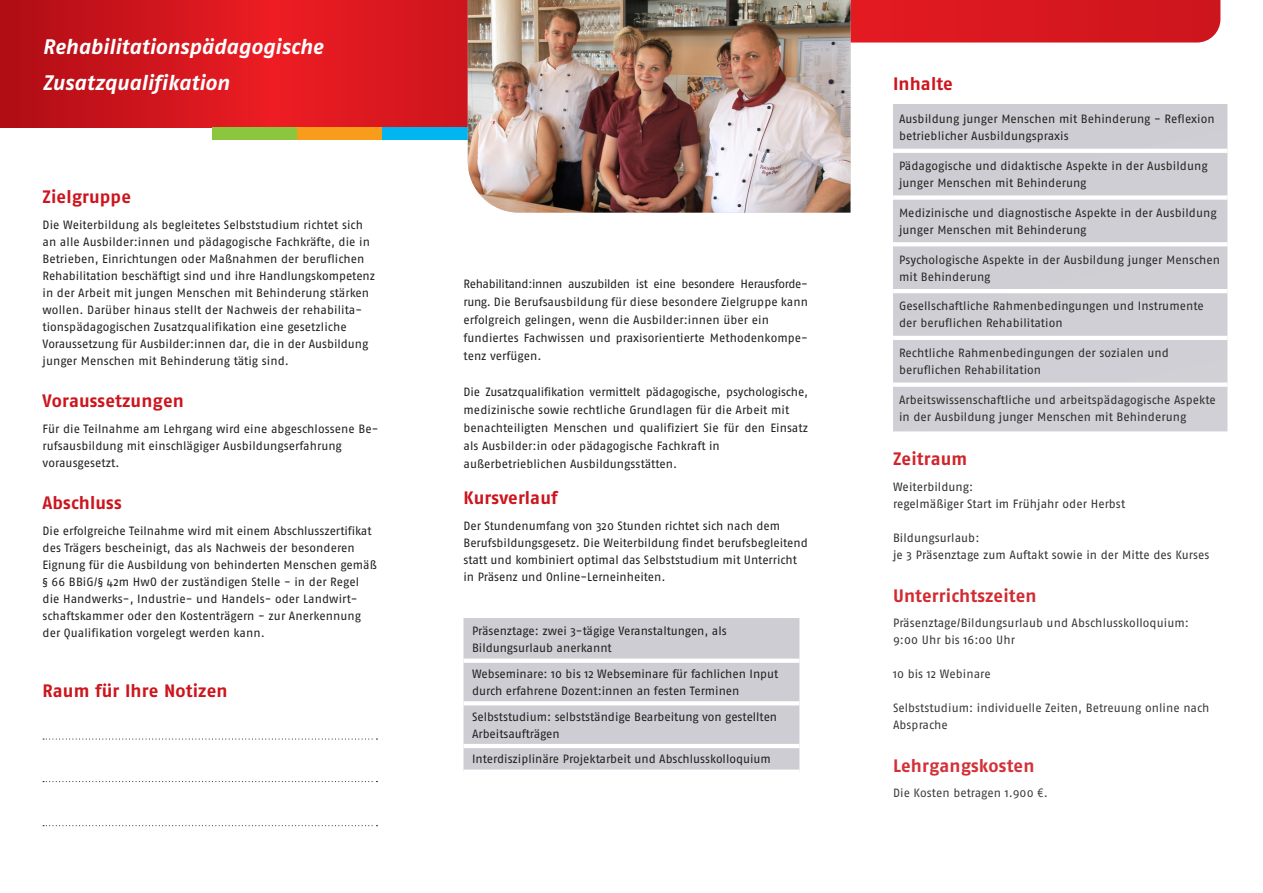
<style>
.page{position:relative;width:1263px;height:893px;background:#fff}
.page>*{position:absolute;margin:0;border:0;box-sizing:border-box;transform-origin:0 0}
.Innenseite_Titel{font:italic 700 21px "Fago No";letter-spacing:-.005em;color:#fff}
.Innenseite_Überschri{font:700 18px "Fago No";letter-spacing:.005em;color:#cd151d}
.Innenseite_Text{font:12px/17px "Fago No";color:#231f20}
.Copy_Flyer{font:12px/17px "Fago No";letter-spacing:-.005em;color:#231f20}
.s1{font-family:"Segoe UI"}
</style>
<div class="page">
<svg style="left:850px;top:0;width:370px;height:43px;background:#d81b23"></svg>
<svg style="left:0;top:0;width:468px;height:128px;background:#d2161d"></svg>
<svg style="left:43px;top:738px;width:334px;height:2px"></svg>
<svg style="left:43px;top:781px;width:334px;height:1px"></svg>
<svg style="left:43px;top:825px;width:334px;height:1px"></svg>
<div style="left:213px;top:128px;width:85px;height:12px;background:#8bc63e"></div>
<div style="left:298px;top:128px;width:85px;height:12px;background:#f89c1c"></div>
<div style="left:383px;top:128px;width:85px;height:12px;background:#00b6f0"></div>
<div style="left:463px;top:618px;width:336px;height:151px;background:#cdcdd3"></div>
<hr style="left:463px;top:659px;width:336px;height:4px;background:#fff">
<svg style="left:463px;top:701px;width:336px;height:4px"></svg>
<hr style="left:463px;top:744px;width:336px;height:4px;background:#fff">
<div style="left:893px;top:104px;width:334px;height:327px;background:#cfcfd5"></div>
<div style="left:893px;top:153px;width:334px;height:230px;background:#ceced4"></div>
<hr style="left:893px;top:149px;width:334px;height:4px;background:#fff">
<div style="left:893px;top:195px;width:334px;height:5px;background:#fff"></div>
<hr style="left:893px;top:242px;width:334px;height:4px;background:#fff">
<hr style="left:893px;top:289px;width:334px;height:4px;background:#fff">
<hr style="left:893px;top:336px;width:334px;height:4px;background:#fff">
<hr style="left:893px;top:383px;width:334px;height:4px;background:#fff">
<img style="left:468px;top:0;width:382px;height:213px">
<p class="Innenseite_Titel" style="left:43px;top:34px;width:282px">Rehabilitationspädagogische</p>
<p class="Innenseite_Titel" style="left:43px;top:70px;width:188px">Zusatzqualifikation</p>
<p class="Innenseite_Überschri" style="left:43px;top:186px;width:90px">Zielgruppe</p>
<p class="Innenseite_Text" style="left:43px;top:216px;width:334px">Die Weiterbildung als begleitetes Selbststudium richtet sich an alle Ausbilder:innen und pädagogische Fachkräfte, die in Betrieben, Einrichtungen oder Maßnahmen der beruflichen Rehabilitation beschäftigt sind und ihre Handlungskompetenz</p>
<p class="Innenseite_Text" style="left:43px;top:284px;width:328px">in der Arbeit mit jungen Menschen mit Behinderung stärken wollen. Darüber hinaus stellt der Nachweis der rehabilita&shy;tionspädagogischen Zusatzqualifikation eine gesetzliche</p>
<p class="Innenseite_Text" style="left:43px;top:335px;width:327px">Voraussetzung für Ausbilder:innen dar, die in der Ausbildung junger Menschen mit Behinderung tätig sind.</p>
<p class="Innenseite_Überschri" style="left:43px;top:390px;width:143px">Voraussetzungen</p>
<p class="Innenseite_Text" style="left:43px;top:420px;width:337px">Für die Teilnahme am Lehrgang wird eine abgeschlossene Be&shy;rufsausbildung mit einschlägiger Ausbildungserfahrung</p>
<p class="Innenseite_Text" style="left:43px;top:454px;width:79px">vorausgesetzt.</p>
<p class="Innenseite_Überschri" style="left:43px;top:493px;width:81px">Abschluss</p>
<p class="Innenseite_Text" style="left:43px;top:522px;width:336px">Die erfolgreiche Teilnahme wird mit einem Abschlusszertifikat des Trägers bescheinigt, das als Nachweis der besonderen Eignung für die Ausbildung von behinderten Menschen gemäß § 66 BBiG/§ 42m HwO der zuständigen Stelle - in der Regel die Handwerks-, Industrie- und Handels- oder Landwirt&shy;schaftskammer oder den Kostenträgern - zur Anerkennung der Qualifikation vorgelegt werden kann.</p>
<p class="Innenseite_Überschri" style="left:43px;top:680px;width:187px">Raum für Ihre Notizen</p>
<p class="Innenseite_Text" style="left:463px;top:275px;width:346px;line-height:18px;text-align:justify">Rehabilitand:innen auszubilden ist eine besondere Herausforde&shy;rung. Die Berufsausbildung für diese besondere Zielgruppe kann erfolgreich gelingen, wenn die Ausbilder:innen über ein</p>
<p class="Innenseite_Text" style="left:463px;top:329px;width:346px;line-height:18px">fundiertes Fachwissen und praxisorientierte Methodenkompe&shy;tenz verfügen.</p>
<p class="Innenseite_Text" style="left:463px;top:383px;width:346px;line-height:18px">Die Zusatzqualifikation vermittelt pädagogische, psychologische, medizinische sowie rechtliche Grundlagen für die Arbeit mit</p>
<p class="Innenseite_Text" style="left:463px;top:419px;width:346px;line-height:18px">benachteiligten Menschen und qualifiziert Sie für den Einsatz als Ausbilder:in oder pädagogische Fachkraft in</p>
<p class="Innenseite_Text" style="left:463px;top:455px;width:215px">außerbetrieblichen Ausbildungsstätten.</p>
<p class="Innenseite_Überschri" style="left:463px;top:487px;width:96px">Kursverlauf</p>
<p class="Innenseite_Text" style="left:463px;top:517px;width:346px">Der Stundenumfang von 320 Stunden richtet sich nach dem Berufsbildungsgesetz. Die Weiterbildung findet berufsbegleitend statt und kombiniert optimal das Selbststudium mit Unterricht in Präsenz und Online-Lerneinheiten.</p>
<p class="Copy_Flyer" style="left:472px;top:622px;width:256px">Präsenztage: zwei 3-tägige Veranstaltungen, als<br>Bildungsurlaub anerkannt</p>
<p class="Copy_Flyer" style="left:472px;top:665px;width:308px">Webseminare: 10 bis 12 Webseminare für fachlichen Input durch erfahrene Dozent:innen an festen Terminen</p>
<p class="Copy_Flyer" style="left:472px;top:708px;width:307px">Selbststudium: selbstständige Bearbeitung von gestellten<br>Arbeitsaufträgen</p>
<p class="Copy_Flyer" style="left:472px;top:750px;width:300px">Interdisziplinäre Projektarbeit und Abschlusskolloquium</p>
<h2 class="Innenseite_Überschri" style="left:893px;top:73px;width:61px">Inhalte</h2>
<p class="Innenseite_Text" style="left:899px;top:110px;width:317px">Ausbildung junger Menschen mit Behinderung - Reflexion betrieblicher Ausbildungspraxis</p>
<p class="Innenseite_Text" style="left:899px;top:157px;width:310px">Pädagogische und didaktische Aspekte in der Ausbildung junger Menschen mit Behinderung</p>
<p class="Innenseite_Text" style="left:899px;top:204px;width:319px">Medizinische und diagnostische Aspekte in der Ausbildung junger Menschen mit Behinderung</p>
<p class="Innenseite_Text" style="left:899px;top:251px;width:323px">Psychologische Aspekte in der Ausbildung junger Menschen mit Behinderung</p>
<p class="Innenseite_Text" style="left:899px;top:298px;width:306px">Gesellschaftliche Rahmenbedingungen und Instrumente der beruflichen Rehabilitation</p>
<p class="Innenseite_Text" style="left:899px;top:344px;width:271px">Rechtliche Rahmenbedingungen der sozialen und beruflichen Rehabilitation</p>
<p class="Innenseite_Text" style="left:899px;top:391px;width:318px">Arbeitswissenschaftliche und arbeitspädagogische Aspekte in der Ausbildung junger Menschen mit Behinderung</p>
<h2 class="Innenseite_Überschri" style="left:893px;top:449px;width:76px">Zeitraum</h2>
<p class="Innenseite_Text" style="left:893px;top:478px;width:234px">Weiterbildung:<br>regelmäßiger Start im Frühjahr oder Herbst</p>
<p class="Innenseite_Text" style="left:893px;top:529px;width:318px">Bildungsurlaub:<br>je 3 Präsenztage zum Auftakt sowie in der Mitte des Kurses</p>
<h2 class="Innenseite_Überschri" style="left:893px;top:585px;width:145px">Unterrichtszeiten</h2>
<p class="Innenseite_Text" style="left:893px;top:614px;width:298px">Präsenztage/Bildungsurlaub und Abschlusskolloquium:<br>9:00 Uhr bis 16:00 Uhr</p>
<p class="Innenseite_Text" style="left:893px;top:665px;width:99px">10 bis 12 Webinare</p>
<p class="Innenseite_Text" style="left:893px;top:699px;width:318px">Selbststudium: individuelle Zeiten, Betreuung online nach<br>Absprache</p>
<h2 class="Innenseite_Überschri" style="left:893px;top:755px;width:143px">Lehrgangskosten</h2>
<p class="Innenseite_Text" style="left:893px;top:784px;width:156px">Die Kosten betragen 1.900 <span class="s1">€</span>.</p>
</div>
